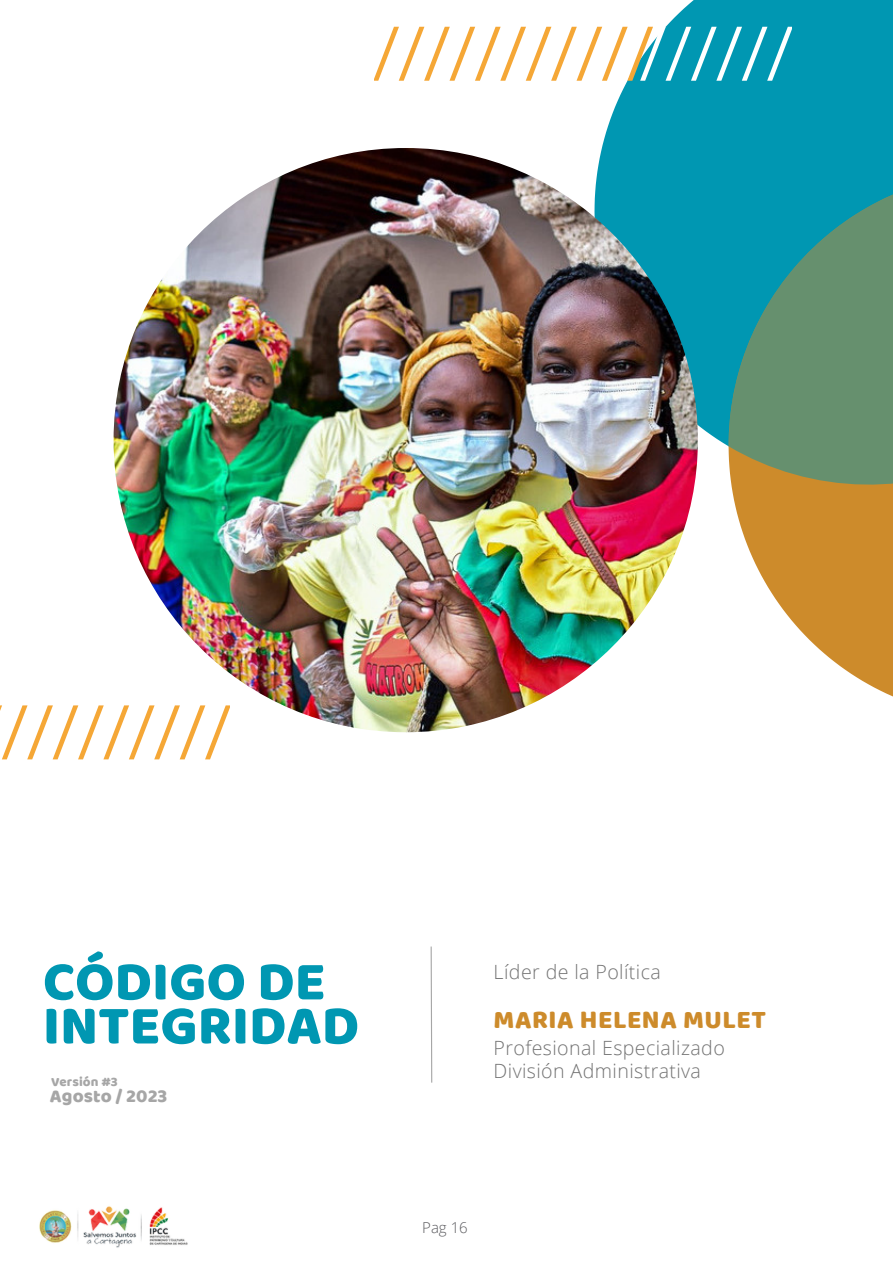
<style>
.page{position:relative;width:893px;height:1264px;background:#fff}
.page>*{position:absolute;margin:0;border:0;box-sizing:border-box;transform-origin:0 0}
.t1{font:56.25px/44.1px "Baloo";color:#0097b2}
.t2{font:26.25px "Baloo";letter-spacing:.02em;color:#cd8b2b}
.t3{font:300 19.65px "Open Sans";letter-spacing:.02em;color:#737373}
.t4{font:18.9px "Baloo Thambi";letter-spacing:.005em;color:#a6a6a6}
.t5{font:300 15px "Open Sans";color:#5a5a5e}
.t6{font:13.35px "Baloo Thambi";letter-spacing:.005em;color:#a6a6a6}
</style>
<div class="page">
<svg style="left:494px;top:0;width:398px;height:251px"></svg>
<svg style="left:628px;top:72px;width:264px;height:624px"></svg>
<svg style="left:659px;top:89px;width:233px;height:477px;background:#4c998d"></svg>
<svg style="left:0;top:705px;width:229px;height:54px"></svg>
<svg style="left:375px;top:27px;width:416px;height:54px"></svg>
<svg style="left:430px;top:946px;width:3px;height:137px"></svg>
<img style="left:114px;top:148px;width:583px;height:584px;border-radius:50%">
<img style="left:39px;top:1206px;width:149px;height:42px">
<p class="t1" style="left:43px;top:957px;width:318px">CÓDIGO DE<br>INTEGRIDAD</p>
<p class="t6" style="left:51px;top:1071px;width:68px">Versión #3</p>
<p class="t4" style="left:50px;top:1082px;width:119px">Agosto / 2023</p>
<p class="t3" style="left:493px;top:957px;width:168px">Líder de la Política</p>
<p class="t2" style="left:493px;top:1003px;width:274px">MARIA HELENA MULET</p>
<p class="t3" style="left:493px;top:1034px;width:233px">Profesional Especializado</p>
<p class="t3" style="left:493px;top:1056px;width:209px">División Administrativa</p>
<p class="t5" style="left:422px;top:1216px;width:47px">Pag 16</p>
</div>
